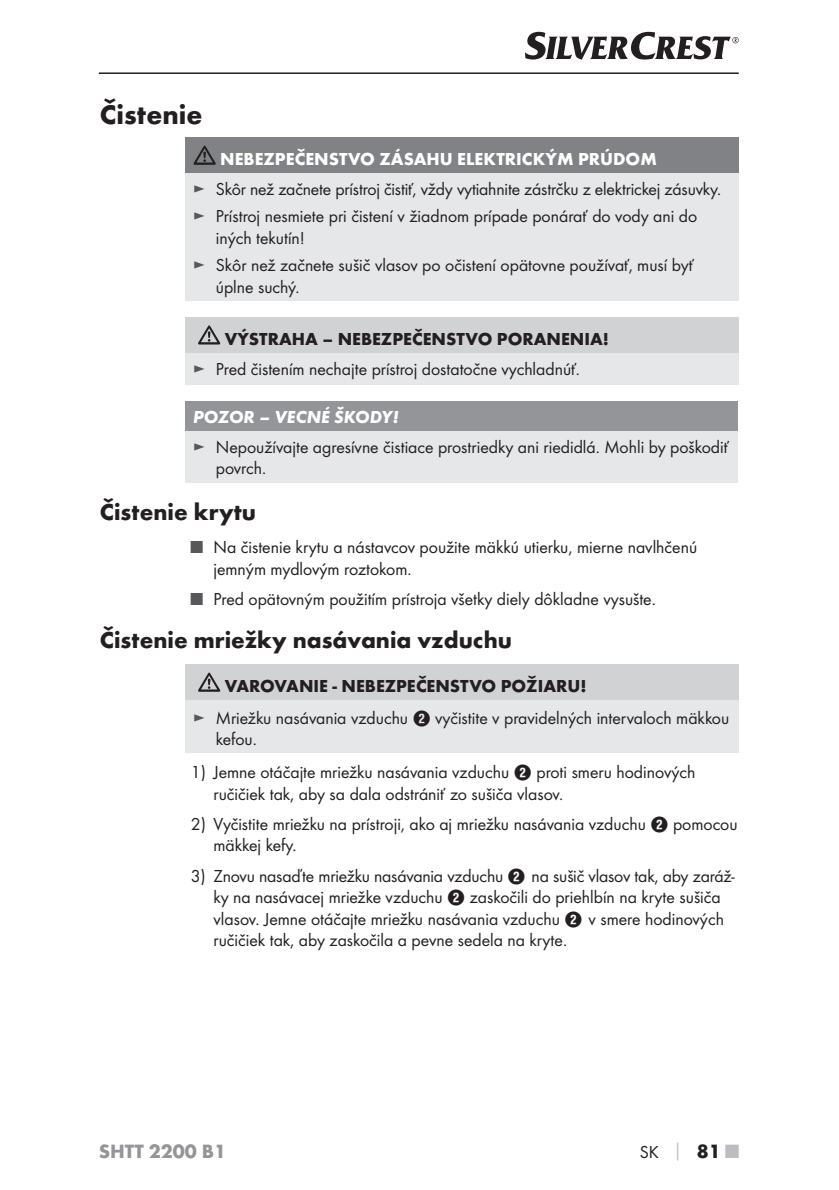
<style>
.page{position:relative;width:839px;height:1190px;background:#fff}
.page>*{position:absolute;margin:0;border:0;box-sizing:border-box;transform-origin:0 0}
.t1{font:700 28px "Futura";color:#231f20}
.t2{font:700 24px "Futura";color:#231f20}
.t3{font:700 20px "Futura";color:#939598}
.t4{font:18px/21.6px "Futura Boo";color:#231f20}
.t5{font:700 18px "Futura";color:#231f20}
.t6{font:700 18px "Futura";color:#fff}
.t7{font:italic 700 18px "Futura";color:#fff}
.s1{color:#57585a}
.s2{font-family:"Hako PI Nummern"}
.s3{font-family:"Futura";font-weight:700;color:#bcbdc0}
.s4{font-family:"Futura";font-weight:700;font-size:20px}
.s5{font-family:"Futura";font-weight:700;font-size:20px;color:#bcbdc0}
</style>
<div class="page">
<hr style="left:99px;top:72px;width:639px;height:2px;background:#231f20">
<svg style="left:525px;top:32px;width:213px;height:28px"></svg>
<div style="left:185px;top:137px;width:553px;height:36px;background:#808285"></div>
<div style="left:185px;top:173px;width:553px;height:127px;background:#e6e7e9"></div>
<svg style="left:193px;top:146px;width:22px;height:19px"></svg>
<div style="left:185px;top:317px;width:553px;height:36px;background:#d1d2d4"></div>
<div style="left:185px;top:353px;width:553px;height:31px;background:#e6e7e9"></div>
<svg style="left:198px;top:325px;width:22px;height:19px"></svg>
<div style="left:185px;top:401px;width:551px;height:30px;background:#939598"></div>
<div style="left:185px;top:431px;width:551px;height:51px;background:#e6e7e9"></div>
<div style="left:185px;top:664px;width:553px;height:36px;background:#d1d2d4"></div>
<div style="left:185px;top:700px;width:553px;height:53px;background:#e6e7e9"></div>
<svg style="left:198px;top:672px;width:22px;height:19px"></svg>
<h1 class="t1" style="left:100px;top:97px;width:104px">Čistenie</h1>
<p class="t6" style="left:220px;top:148px;width:438px">NEBEZPEČENSTVO ZÁSAHU ELEKTRICKÝM PRÚDOM</p>
<p class="t4" style="left:193px;top:175px;width:527px;line-height:27.2px"><span class="s1">►</span> Skôr než začnete prístroj čistiť, vždy vytiahnite zástrčku z elektrickej zásuvky. <span class="s1">►</span> Prístroj nesmiete pri čistení v žiadnom prípade ponárať do vody ani do</p>
<p class="t4" style="left:193px;top:224px;width:502px;line-height:27.2px;text-indent:23px">iných tekutín!<br><span class="s1">►</span> Skôr než začnete sušič vlasov po očistení opätovne používať, musí byť</p>
<p class="t4" style="left:216px;top:276px;width:83px">úplne suchý.</p>
<p class="t5" style="left:225px;top:328px;width:385px">VÝSTRAHA – NEBEZPEČENSTVO PORANENIA!</p>
<p class="t4" style="left:193px;top:357px;width:386px"><span class="s1">►</span> Pred čistením nechajte prístroj dostatočne vychladnúť.</p>
<p class="t7" style="left:193px;top:406px;width:207px">POZOR – VECNÉ ŠKODY!</p>
<p class="t4" style="left:216px;top:436px;width:514px;text-indent:-23px"><span class="s1">►</span> Nepoužívajte agresívne čistiace prostriedky ani riedidlá. Mohli by poškodiť povrch.</p>
<h2 class="t2" style="left:100px;top:497px;width:157px">Čistenie krytu</h2>
<p class="t4" style="left:213px;top:536px;width:485px;text-indent:-23px"><span class="s1">■</span> Na čistenie krytu a nástavcov použite mäkkú utierku, mierne navlhčenú jemným mydlovým roztokom.</p>
<p class="t4" style="left:191px;top:588px;width:464px"><span class="s1">■</span> Pred opätovným použitím prístroja všetky diely dôkladne vysušte.</p>
<h2 class="t2" style="left:100px;top:625px;width:413px">Čistenie mriežky nasávania vzduchu</h2>
<p class="t5" style="left:225px;top:675px;width:363px">VAROVANIE - NEBEZPEČENSTVO POŽIARU!</p>
<p class="t4" style="left:216px;top:706px;width:514px;text-indent:-23px"><span class="s1">►</span> Mriežku nasávania vzduchu <span class="s2">2</span> vyčistite v pravidelných intervaloch mäkkou kefou.</p>
<p class="t4" style="left:213px;top:761px;width:483px;text-indent:-23px">1) Jemne otáčajte mriežku nasávania vzduchu <span class="s2">2</span> proti smeru hodinových ručičiek tak, aby sa dala odstrániť zo sušiča vlasov.</p>
<p class="t4" style="left:213px;top:813px;width:525px;text-indent:-23px">2) Vyčistite mriežku na prístroji, ako aj mriežku nasávania vzduchu <span class="s2">2</span> pomocou mäkkej kefy.</p>
<p class="t4" style="left:213px;top:864px;width:522px;text-indent:-23px">3) Znovu nasaďte mriežku nasávania vzduchu <span class="s2">2</span> na sušič vlasov tak, aby zaráž&shy;ky na nasávacej mriežke vzduchu <span class="s2">2</span> zaskočili do priehlbín na kryte sušiča vlasov. Jemne otáčajte mriežku nasávania vzduchu <span class="s2">2</span> v smere hodinových ručičiek tak, aby zaskočila a pevne sedela na kryte.</p>
<p class="t3" style="left:99px;top:1138px;width:129px">SHTT 2200 B1</p>
<p class="t4" style="left:639px;top:1140px;width:100px">SK <span class="s3">│</span> <span class="s4">81</span> <span class="s5">■</span></p>
</div>
